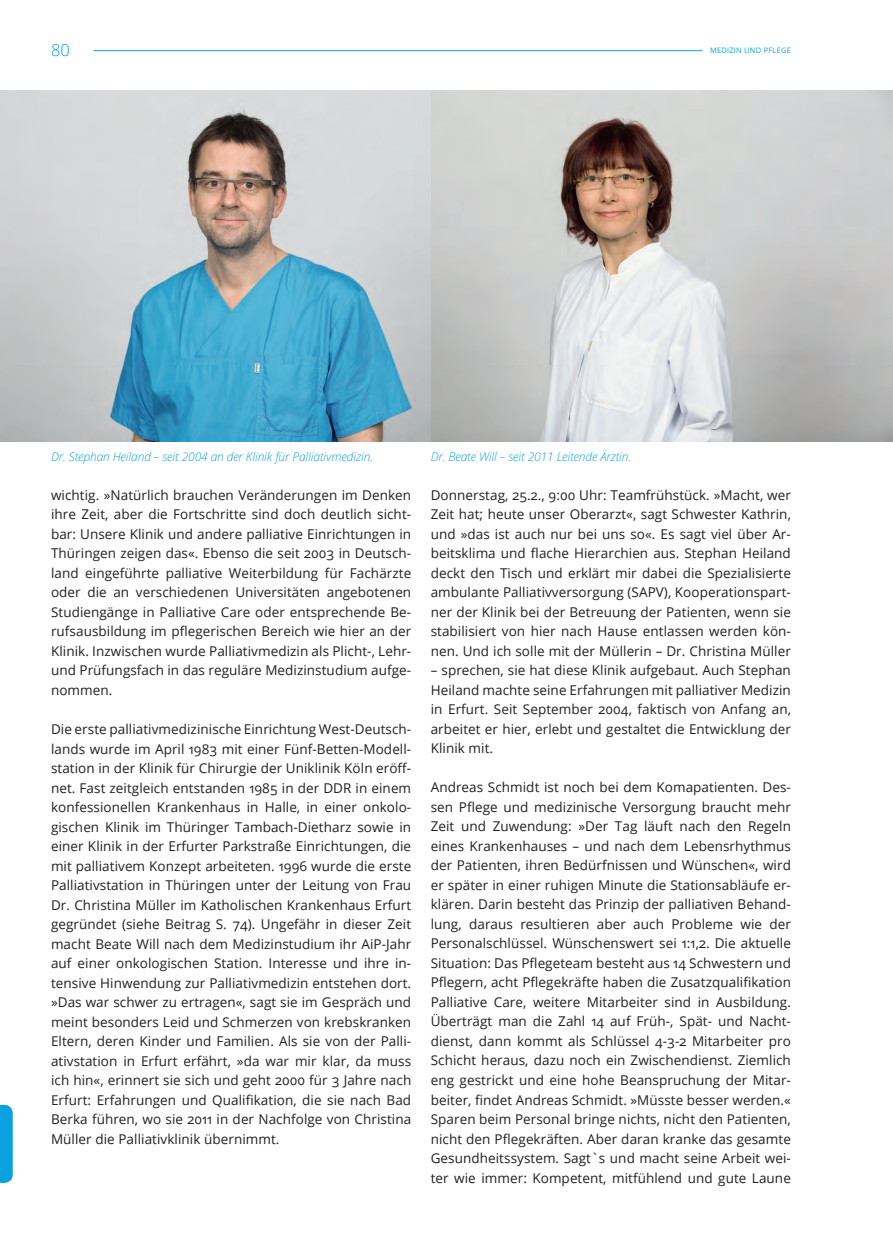
<style>
.page{position:relative;width:893px;height:1234px;background:#fff}
.page>*{position:absolute;margin:0;border:0;box-sizing:border-box;transform-origin:0 0}
.t1{font:300 16.5px "Open Sans";color:#09a2de}
.t2{font:13.5px/19.5px "Open Sans";letter-spacing:.005em;color:#231f20;text-align:justify}
.t3{font:italic 300 12px "Open Sans";letter-spacing:-.01em;color:#09a2de}
.t4{font:7.5px "Open Sans";letter-spacing:.03em;color:#09a2de}
</style>
<div class="page">
<svg style="left:0;top:1104px;width:13px;height:78px"></svg>
<img style="left:0;top:90px;width:893px;height:351px">
<hr style="left:94px;top:50px;width:608px;height:1px;background:#09a2de">
<p class="t1" style="left:51px;top:39px;width:21px">80</p>
<p class="t4" style="left:710px;top:45px;width:82px">MEDIZIN UND PFLEGE</p>
<p class="t3" style="left:51px;top:448px;width:324px">Dr. Stephan Heiland – seit 2004 an der Klinik für Palliativmedizin.</p>
<p class="t3" style="left:431px;top:448px;width:202px">Dr. Beate Will – seit 2011 Leitende Ärztin.</p>
<p class="t2" style="left:51px;top:485px;width:362px">wichtig. »Natürlich brauchen Veränderungen im Denken ihre Zeit, aber die Fortschritte sind doch deutlich sicht&shy;bar: Unsere Klinik und andere palliative Einrichtungen in Thüringen zeigen das«. Ebenso die seit 2003 in Deutsch&shy;land eingeführte palliative Weiterbildung für Fachärzte oder die an verschiedenen Universitäten angebotenen Studiengänge in Palliative Care oder entsprechende Be&shy;rufsausbildung im pflegerischen Bereich wie hier an der Klinik. Inzwischen wurde Palliativmedizin als Plicht-, Lehr&shy;und Prüfungsfach in das reguläre Medizinstudium aufge&shy;nommen.</p>
<p class="t2" style="left:51px;top:718px;width:362px">Die erste palliativmedizinische Einrichtung West-Deutsch&shy;lands wurde im April 1983 mit einer Fünf-Betten-Modell&shy;station in der Klinik für Chirurgie der Uniklinik Köln eröff&shy;net. Fast zeitgleich entstanden 1985 in der DDR in einem konfessionellen Krankenhaus in Halle, in einer onkolo&shy;gischen Klinik im Thüringer Tambach-Dietharz sowie in einer Klinik in der Erfurter Parkstraße Einrichtungen, die mit palliativem Konzept arbeiteten. 1996 wurde die erste Palliativstation in Thüringen unter der Leitung von Frau Dr. Christina Müller im Katholischen Krankenhaus Erfurt gegründet (siehe Beitrag S. 74). Ungefähr in dieser Zeit macht Beate Will nach dem Medizinstudium ihr AiP-Jahr auf einer onkologischen Station. Interesse und ihre in&shy;tensive Hinwendung zur Palliativmedizin entstehen dort. »Das war schwer zu ertragen«, sagt sie im Gespräch und meint besonders Leid und Schmerzen von krebskranken Eltern, deren Kinder und Familien. Als sie von der Palli&shy;ativstation in Erfurt erfährt, »da war mir klar, da muss ich hin«, erinnert sie sich und geht 2000 für 3 Jahre nach Erfurt: Erfahrungen und Qualifikation, die sie nach Bad Berka führen, wo sie 2011 in der Nachfolge von Christina Müller die Palliativklinik übernimmt.</p>
<p class="t2" style="left:431px;top:484px;width:362px">Donnerstag, 25.2., 9:00 Uhr: Teamfrühstück. »Macht, wer Zeit hat; heute unser Oberarzt«, sagt Schwester Kathrin, und »das ist auch nur bei uns so«. Es sagt viel über Ar&shy;beitsklima und flache Hierarchien aus. Stephan Heiland deckt den Tisch und erklärt mir dabei die Spezialisierte ambulante Palliativversorgung (SAPV), Kooperationspart&shy;ner der Klinik bei der Betreuung der Patienten, wenn sie stabilisiert von hier nach Hause entlassen werden kön&shy;nen. Und ich solle mit der Müllerin – Dr. Christina Müller</p>
<p class="t2" style="left:431px;top:660px;width:362px">– sprechen, sie hat diese Klinik aufgebaut. Auch Stephan Heiland machte seine Erfahrungen mit palliativer Medizin in Erfurt. Seit September 2004, faktisch von Anfang an, arbeitet er hier, erlebt und gestaltet die Entwicklung der Klinik mit.</p>
<p class="t2" style="left:431px;top:777px;width:362px">Andreas Schmidt ist noch bei dem Komapatienten. Des&shy;sen Pflege und medizinische Versorgung braucht mehr Zeit und Zuwendung: »Der Tag läuft nach den Regeln eines Krankenhauses – und nach dem Lebensrhythmus der Patienten, ihren Bedürfnissen und Wünschen«, wird er später in einer ruhigen Minute die Stationsabläufe er&shy;klären. Darin besteht das Prinzip der palliativen Behand&shy;lung, daraus resultieren aber auch Probleme wie der Personalschlüssel. Wünschenswert sei 1:1,2. Die aktuelle Situation: Das Pflegeteam besteht aus 14 Schwestern und Pflegern, acht Pflegekräfte haben die Zusatzqualifikation Palliative Care, weitere Mitarbeiter sind in Ausbildung.<br>Überträgt man die Zahl 14 auf Früh-, Spät- und Nacht&shy;dienst, dann kommt als Schlüssel 4-3-2 Mitarbeiter pro Schicht heraus, dazu noch ein Zwischendienst. Ziemlich eng gestrickt und eine hohe Beanspruchung der Mitar&shy;beiter, findet Andreas Schmidt. »Müsste besser werden.« Sparen beim Personal bringe nichts, nicht den Patienten, nicht den Pflegekräften. Aber daran kranke das gesamte Gesundheitssystem. Sagt`s und macht seine Arbeit wei&shy;ter wie immer: Kompetent, mitfühlend und gute Laune</p>
</div>
